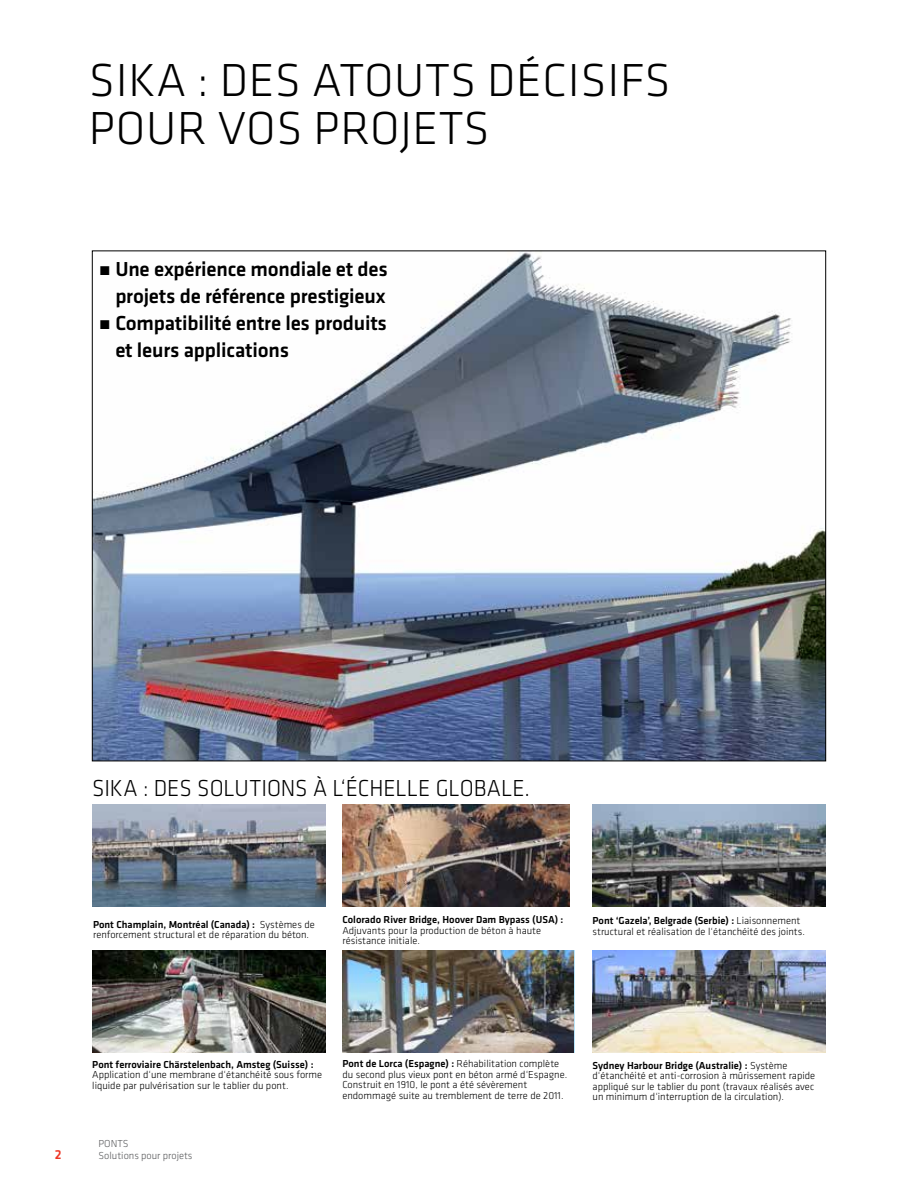
<style>
.page{position:relative;width:918px;height:1188px;background:#fff}
.page>*{position:absolute;margin:0;border:0;box-sizing:border-box;transform-origin:0 0}
.t1{font:300 48px/48px "Klavika";letter-spacing:.015em;color:#000}
.t2{font:300 24px "Klavika";letter-spacing:-.005em;color:#000;scale:.95 1}
.t3{font:500 21px/27px "Klavika";letter-spacing:-.01em;color:#000;text-align:right}
.t4{font:500 13.5px "Klavika";color:#ee3524}
.t5{font:300 10.5px/10.5px "Klavika";color:#000}
.t6{font:500 10.5px "Klavika";color:#000}
.t7{font:300 10.5px/12.6px "Klavika";color:#58595b}
.s1{font-weight:300;font-size:18px}
.s2{font-weight:500}
</style>
<div class="page">
<img style="left:94px;top:253px;width:730px;height:506px">
<img style="left:93px;top:805px;width:232px;height:102px">
<img style="left:342px;top:805px;width:228px;height:102px">
<img style="left:593px;top:805px;width:233px;height:102px">
<img style="left:593px;top:950px;width:233px;height:102px">
<img style="left:342px;top:950px;width:232px;height:102px">
<img style="left:93px;top:950px;width:232px;height:102px">
<h1 class="t1" style="left:89px;top:55px;width:583px">SIKA : DES ATOUTS DÉCISIFS<br>POUR VOS PROJETS</h1>
<h3 class="t3" style="left:99px;top:255px;width:290px"><span class="s1">•</span> Une expérience mondiale et des projets de référence prestigieux</h3>
<h3 class="t3" style="left:115px;top:309px;width:273px;text-align:left;text-indent:-17px"><span class="s1">•</span> Compatibilité entre les produits et leurs applications</h3>
<h2 class="t2" style="left:92px;top:774px;width:462px">SIKA : DES SOLUTIONS À L‘ÉCHELLE GLOBALE.</h2>
<p class="t5" style="left:93px;top:919px;width:223px"><span class="s2">Pont Champlain, Montréal (Canada) :</span> Systèmes de renforcement structural et de réparation du béton.</p>
<p class="t6" style="left:342px;top:913px;width:223px">Colorado River Bridge, Hoover Dam Bypass (USA) :</p>
<p class="t5" style="left:342px;top:925px;width:200px">Adjuvants pour la production de béton à haute résistance initiale.</p>
<p class="t5" style="left:593px;top:915px;width:214px"><span class="s2">Pont ‘Gazela’, Belgrade (Serbie) :</span> Liaisonnement structural et réalisation de l‘étanchéité des joints.</p>
<p class="t6" style="left:92px;top:1057px;width:223px">Pont ferroviaire Chärstelenbach, Amsteg (Suisse) :</p>
<p class="t5" style="left:92px;top:1069px;width:231px">Application d‘une membrane d‘étanchéité sous forme liquide par pulvérisation sur le tablier du pont.</p>
<p class="t5" style="left:342px;top:1059px;width:226px"><span class="s2">Pont de Lorca (Espagne) :</span> Réhabilitation complète du second plus vieux pont en béton armé d‘Espagne.<br>Construit en 1910, le pont a été sévèrement endommagé suite au tremblement de terre de 2011.</p>
<p class="t4" style="left:55px;top:1146px;width:8px">2</p>
<p class="t7" style="left:99px;top:1137px;width:95px">PONTS<br>Solutions pour projets</p>
<p class="t5" style="left:593px;top:1060px;width:224px"><span class="s2">Sydney Harbour Bridge (Australie) :</span> Système d‘étanchéité et anti-corrosion à mûrissement rapide appliqué sur le tablier du pont (travaux réalisés avec un minimum d‘interruption de la circulation).</p>
</div>
